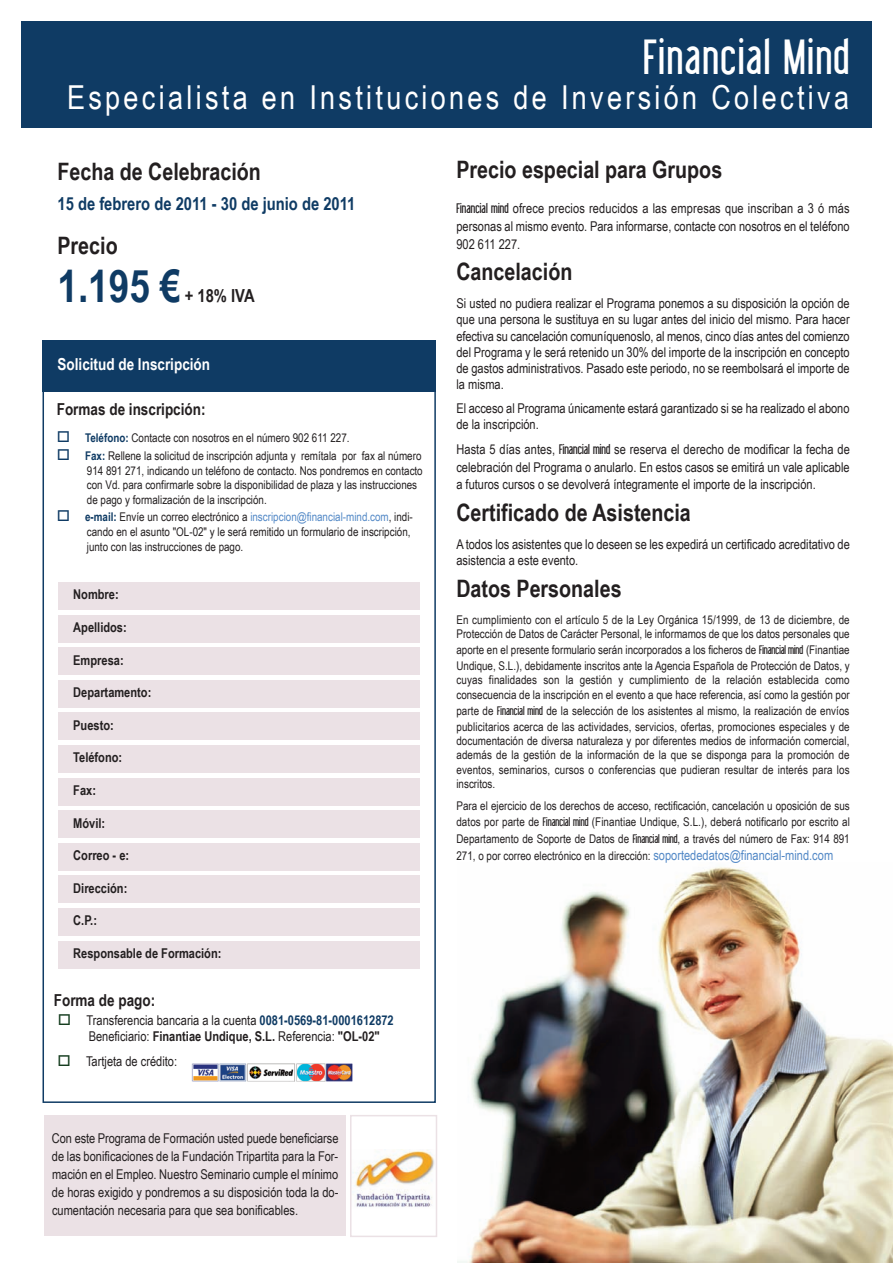
<style>
.page{position:relative;width:893px;height:1263px;background:#fff}
.page>*{position:absolute;margin:0;border:0;box-sizing:border-box;transform-origin:0 0}
.t1{font:48px "Libel Suit";letter-spacing:.05em;color:#fff}
.t2{font:700 45px "Arial Narrow";color:#0f3b64}
.t3{font:33px "Arial Narrow";letter-spacing:.1em;color:#fff}
.t4{font:700 24px "Arial Narrow";color:#231f20}
.t5{font:700 18px "Arial Narrow";color:#0f3b64}
.t6{font:700 18px "Arial Narrow";color:#231f20}
.t7{font:700 16.5px "Arial Narrow";color:#231f20}
.t8{font:700 16.5px "Arial Narrow";color:#fff}
.t9{font:13.5px/16.2px "Arial Narrow";color:#231f20;text-align:justify}
.t10{font:700 13.5px "Arial Narrow";color:#231f20}
.t11{font:12px/14.4px "Arial Narrow";color:#231f20}
.s1{color:#0f3b64}
.s2{font-weight:700;color:#0f3b64}
.s3{color:#5288c6}
.s4{color:#153d1f}
.s5{font-weight:700}
.s6{font-family:"Libel Suit"}
.s7{font-size:13.5px;color:#5288c6}
</style>
<div class="page">
<div style="left:43px;top:340px;width:393px;height:51px;background:#0f3b64"></div>
<div style="left:58px;top:582px;width:362px;height:28px;background:#ebe1e5"></div>
<div style="left:58px;top:615px;width:362px;height:27px;background:#ebe1e5"></div>
<div style="left:58px;top:647px;width:362px;height:28px;background:#ebe1e5"></div>
<div style="left:58px;top:680px;width:362px;height:27px;background:#ebe1e5"></div>
<div style="left:58px;top:712px;width:362px;height:28px;background:#ebe1e5"></div>
<div style="left:58px;top:745px;width:362px;height:28px;background:#ebe1e5"></div>
<div style="left:58px;top:778px;width:362px;height:27px;background:#ebe1e5"></div>
<div style="left:58px;top:810px;width:362px;height:28px;background:#ebe1e5"></div>
<div style="left:58px;top:843px;width:362px;height:27px;background:#ebe1e5"></div>
<div style="left:58px;top:875px;width:362px;height:28px;background:#ebe1e5"></div>
<div style="left:58px;top:908px;width:362px;height:28px;background:#ebe1e5"></div>
<div style="left:58px;top:941px;width:362px;height:27px;background:#ebe1e5"></div>
<img style="left:457px;top:867px;width:436px;height:395px">
<svg style="left:190px;top:1063px;width:166px;height:19px"></svg>
<img style="left:192px;top:1063px;width:161px;height:19px">
<div style="left:44px;top:1115px;width:302px;height:121px;background:#ebe1e5"></div>
<img style="left:353px;top:1149px;width:81px;height:58px">
<div style="left:350px;top:1115px;width:87px;height:122px;border:2px solid #ebe1e5"></div>
<div style="left:21px;top:21px;width:851px;height:107px;background:#0f3b64"></div>
<h1 class="t1" style="left:643px;top:33px;width:207px">Financial Mind</h1>
<h3 class="t3" style="left:67px;top:78px;width:783px">Especialista en Instituciones de Inversión Colectiva</h3>
<h3 class="t4" style="left:58px;top:157px;width:205px">Fecha de Celebración</h3>
<h3 class="t5" style="left:58px;top:194px;width:299px">15 de febrero de 2011 - 30 de junio de 2011</h3>
<h3 class="t4" style="left:58px;top:231px;width:62px">Precio</h3>
<h2 class="t2" style="left:58px;top:260px;width:125px">1.195 €</h2>
<h3 class="t6" style="left:185px;top:285px;width:71px">+ 18% IVA</h3>
<h3 class="t8" style="left:58px;top:354px;width:154px">Solicitud de Inscripción</h3>
<h3 class="t7" style="left:57px;top:400px;width:150px">Formas de inscripción:</h3>
<p class="t11" style="left:57px;top:430px;width:294px"><span class="s1">□</span> <span class="s2">Teléfono:</span> Contacte con nosotros en el número 902 611 227.</p>
<p class="t11" style="left:87px;top:448px;width:337px;text-indent:-30px"><span class="s1">□</span> <span class="s2">Fax:</span> Rellene la solicitud de inscripción adjunta y remítala por fax al número 914 891 271, indicando un teléfono de contacto. Nos pondremos en contacto con Vd. para confirmarle sobre la disponibilidad de plaza y las instrucciones de pago y formalización de la inscripción.</p>
<p class="t11" style="left:87px;top:509px;width:327px;line-height:14.9px;text-indent:-30px"><span class="s1">□</span> <span class="s2">e-mail:</span> Envíe un correo electrónico a <span class="s3">inscripcion@financial-mind.com</span>, indi&shy;cando en el asunto "OL-02" y le será remitido un formulario de inscripción, junto con las instrucciones de pago.</p>
<p class="t10" style="left:73px;top:587px;width:47px">Nombre:</p>
<p class="t10" style="left:73px;top:619px;width:55px">Apellidos:</p>
<p class="t10" style="left:73px;top:652px;width:52px">Empresa:</p>
<p class="t10" style="left:73px;top:685px;width:80px">Departamento:</p>
<p class="t10" style="left:73px;top:717px;width:42px">Puesto:</p>
<p class="t10" style="left:73px;top:750px;width:51px">Teléfono:</p>
<p class="t10" style="left:73px;top:782px;width:24px">Fax:</p>
<p class="t10" style="left:73px;top:815px;width:33px">Móvil:</p>
<p class="t10" style="left:73px;top:848px;width:57px">Correo - e:</p>
<p class="t10" style="left:73px;top:880px;width:56px">Dirección:</p>
<p class="t10" style="left:73px;top:913px;width:25px">C.P.:</p>
<p class="t10" style="left:73px;top:945px;width:150px">Responsable de Formación:</p>
<h3 class="t7" style="left:54px;top:990px;width:103px">Forma de pago:</h3>
<p class="t9" style="left:89px;top:1012px;width:307px;text-indent:-31px"><span class="s4">□</span> Transferencia bancaria a la cuenta <span class="s2">0081-0569-81-0001612872<br></span>Beneficiario: <span class="s5">Finantiae Undique, S.L.</span> Referencia: <span class="s5">"OL-02"</span></p>
<p class="t9" style="left:58px;top:1053px;width:121px"><span class="s4">□</span> Tartjeta de crédito:</p>
<p class="t9" style="left:52px;top:1129px;width:288px;line-height:18px">Con este Programa de Formación usted puede beneficiarse de las bonificaciones de la Fundación Tripartita para la For&shy;mación en el Empleo. Nuestro Seminario cumple el mínimo de horas exigido y pondremos a su disposición toda la do&shy;cumentación necesaria para que sea bonificables.</p>
<h3 class="t4" style="left:456px;top:156px;width:267px">Precio especial para Grupos</h3>
<p class="t9" style="left:456px;top:199px;width:395px;line-height:18px"><span class="s6">Financial mind</span> ofrece precios reducidos a las empresas que inscriban a 3 ó más personas al mismo evento. Para informarse, contacte con nosotros en el teléfono 902 611 227.</p>
<h3 class="t4" style="left:456px;top:257px;width:117px">Cancelación</h3>
<p class="t9" style="left:456px;top:295px;width:395px">Si usted no pudiera realizar el Programa ponemos a su disposición la opción de que una persona le sustituya en su lugar antes del inicio del mismo. Para hacer efectiva su cancelación comuníquenoslo, al menos, cinco días antes del comienzo del Programa y le será retenido un 30% del importe de la inscripción en concepto de gastos administrativos. Pasado este periodo, no se reembolsará el importe de la misma.</p>
<p class="t9" style="left:456px;top:400px;width:395px">El acceso al Programa únicamente estará garantizado si se ha realizado el abono de la inscripción.</p>
<p class="t9" style="left:456px;top:440px;width:395px;line-height:17.5px">Hasta 5 días antes, <span class="s6">Financial mind</span> se reserva el derecho de modificar la fecha de celebración del Programa o anularlo. En estos casos se emitirá un vale aplicable a futuros cursos o se devolverá íntegramente el importe de la inscripción.</p>
<h3 class="t4" style="left:456px;top:498px;width:236px">Certificado de Asistencia</h3>
<p class="t9" style="left:456px;top:536px;width:395px">A todos los asistentes que lo deseen se les expedirá un certificado acreditativo de asistencia a este evento.</p>
<h3 class="t4" style="left:456px;top:574px;width:167px">Datos Personales</h3>
<p class="t11" style="left:456px;top:612px;width:395px">En cumplimiento con el artículo 5 de la Ley Orgánica 15/1999, de 13 de diciembre, de<br>Protección de Datos de Carácter Personal, le informamos de que los datos personales que</p>
<p class="t11" style="left:456px;top:642px;width:395px;line-height:15.9px">aporte en el presente formulario serán incorporados a los ficheros de <span class="s6">Financial mind</span> (Finantiae<br>Undique, S.L.), debidamente inscritos ante la Agencia Española de Protección de Datos, y</p>
<p class="t11" style="left:456px;top:673px;width:395px">cuyas finalidades son la gestión y cumplimiento de la relación establecida como consecuencia de la inscripción en el evento a que hace referencia, así como la gestión por</p>
<p class="t11" style="left:456px;top:702px;width:395px;line-height:15.9px">parte de <span class="s6">Financial mind</span> de la selección de los asistentes al mismo, la realización de envíos publicitarios acerca de las actividades, servicios, ofertas, promociones especiales y de</p>
<p class="t11" style="left:456px;top:733px;width:395px;text-align:justify">documentación de diversa naturaleza y por diferentes medios de información comercial, además de la gestión de la información de la que se disponga para la promoción de eventos, seminarios, cursos o conferencias que pudieran resultar de interés para los inscritos.</p>
<p class="t11" style="left:456px;top:797px;width:395px;line-height:15.9px">Para el ejercicio de los derechos de acceso, rectificación, cancelación u oposición de sus datos por parte de <span class="s6">Financial mind</span> (Finantiae Undique, S.L.), deberá notificarlo por escrito al</p>
<p class="t11" style="left:456px;top:830px;width:395px;line-height:17.1px">Departamento de Soporte de Datos de <span class="s6">Financial mind</span>, a través del número de Fax: 914 891<br>271, o por correo electrónico en la dirección: <span class="s7">soportededatos@financial-mind.com</span></p>
</div>
